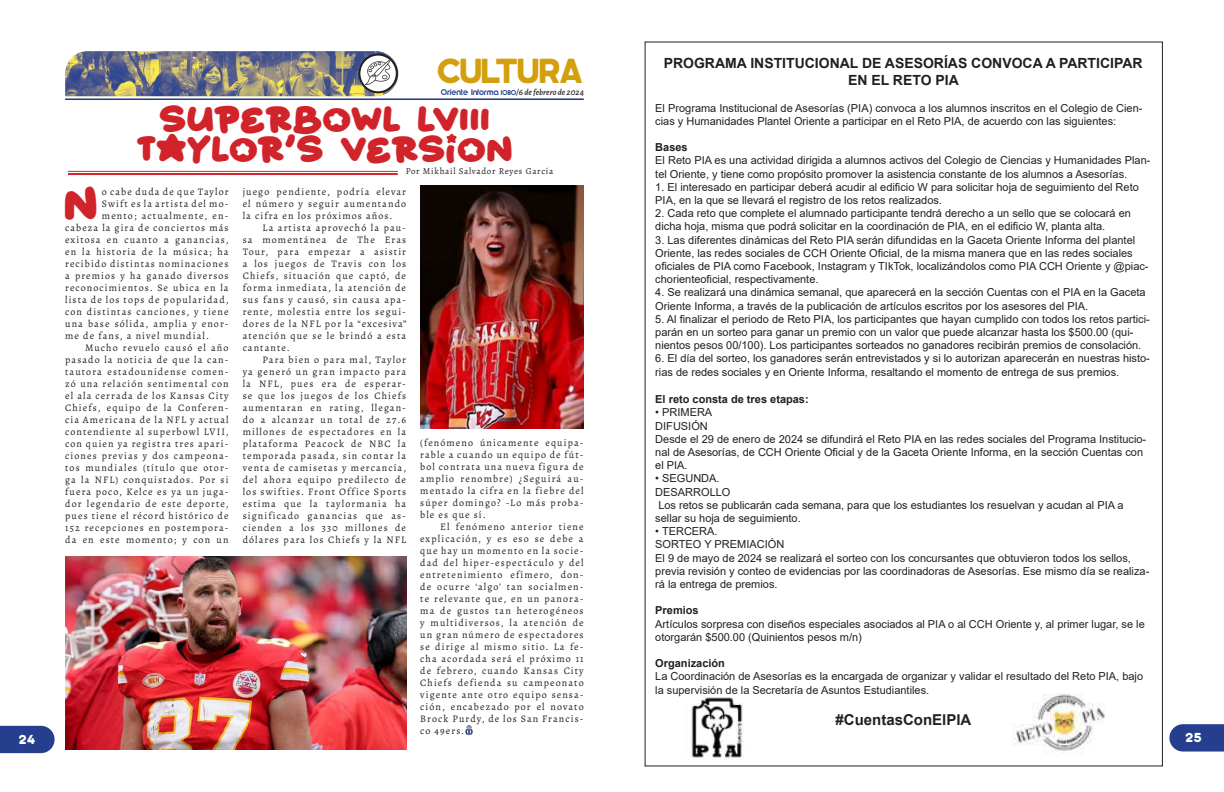
<style>
.page{position:relative;width:1224px;height:792px;background:#fff}
.page>*{position:absolute;margin:0;border:0;box-sizing:border-box;transform-origin:0 0}
.t1{font:40.8px "Starborn";color:#d1232a}
.t2{font:36px "Geovano Sans";letter-spacing:-.06em;color:#d49f0c}
.t3{font:31px/30px "Starborn";color:#d1232a;text-align:center}
.t4{font:700 15px "Arial";color:#231f20}
.t5{font:700 14px/16.8px "Arial";color:#231f20;text-align:center}
.t6{font:700 13px "Armavir 01";color:#fff}
.t7{font:11px/13.2px "Arial";color:#231f20}
.t8{font:700 11px "Arial";color:#231f20}
.t9{font:10px/12px "Alegreya";letter-spacing:.11em;color:#231f20;text-align:justify}
.t10{font:italic 500 9px "Alegreya Sans";color:#231f20}
.t11{font:9px "Alegreya";letter-spacing:.08em;color:#231f20}
.s1{font-family:"Brandish";font-weight:400;font-style:normal;font-size:7px;color:#253f8e}
.s2{font-family:"Brandish";font-weight:400;font-style:normal;font-size:6px;color:#253f8e}
</style>
<div class="page">
<svg style="left:1169px;top:724px;width:55px;height:28px;background:#374e97"></svg>
<svg style="left:0;top:726px;width:55px;height:27px"></svg>
<svg style="left:65px;top:71px;width:519px;height:29px"></svg>
<img style="left:65px;top:51px;width:333px;height:45px">
<img style="left:361px;top:56px;width:35px;height:35px">
<div style="left:358px;top:54px;width:40px;height:39px;border:2px solid #231f20;border-radius:50%"></div>
<hr style="left:68px;top:171px;width:330px;height:1px;background:#d1232a">
<hr style="left:68px;top:173px;width:330px;height:2px;background:#d1232a">
<img style="left:420px;top:185px;width:164px;height:244px">
<img style="left:65px;top:557px;width:341px;height:192px">
<svg style="left:465px;top:725px;width:7px;height:10px"></svg>
<img style="left:691px;top:694px;width:53px;height:65px">
<img style="left:1014px;top:694px;width:91px;height:59px">
<p class="t5" style="left:664px;top:55px;width:480px">PROGRAMA INSTITUCIONAL DE ASESORÍAS CONVOCA A PARTICIPAR<br>EN EL RETO PIA</p>
<p class="t7" style="left:655px;top:101px;width:489px">El Programa Institucional de Asesorías (PIA) convoca a los alumnos inscritos en el Colegio de Cien&shy;cias y Humanidades Plantel Oriente a participar en el Reto PIA, de acuerdo con las siguientes:</p>
<p class="t8" style="left:655px;top:140px;width:34px">Bases</p>
<p class="t7" style="left:655px;top:154px;width:497px">El Reto PIA es una actividad dirigida a alumnos activos del Colegio de Ciencias y Humanidades Plan&shy;tel Oriente, y tiene como propósito promover la asistencia constante de los alumnos a Asesorías.</p>
<p class="t7" style="left:655px;top:180px;width:485px">1. El interesado en participar deberá acudir al edificio W para solicitar hoja de seguimiento del Reto<br>PIA, en la que se llevará el registro de los retos realizados.</p>
<p class="t7" style="left:655px;top:207px;width:477px">2. Cada reto que complete el alumnado participante tendrá derecho a un sello que se colocará en dicha hoja, misma que podrá solicitar en la coordinación de PIA, en el edificio W, planta alta.</p>
<p class="t7" style="left:655px;top:233px;width:495px">3. Las diferentes dinámicas del Reto PIA serán difundidas en la Gaceta Oriente Informa del plantel Oriente, las redes sociales de CCH Oriente Oficial, de la misma manera que en las redes sociales oficiales de PIA como Facebook, Instagram y TIkTok, localizándolos como PIA CCH Oriente y @piac&shy;chorienteoficial, respectivamente.</p>
<p class="t7" style="left:655px;top:286px;width:492px">4. Se realizará una dinámica semanal, que aparecerá en la sección Cuentas con el PIA en la Gaceta<br>Oriente Informa, a través de la publicación de artículos escritos por los asesores del PIA.</p>
<p class="t7" style="left:655px;top:312px;width:496px">5. Al finalizar el periodo de Reto PIA, los participantes que hayan cumplido con todos los retos partici&shy;parán en un sorteo para ganar un premio con un valor que puede alcanzar hasta los $500.00 (qui&shy;nientos pesos 00/100). Los participantes sorteados no ganadores recibirán premios de consolación.</p>
<p class="t7" style="left:655px;top:352px;width:496px">6. El día del sorteo, los ganadores serán entrevistados y si lo autorizan aparecerán en nuestras histo&shy;rias de redes sociales y en Oriente Informa, resaltando el momento de entrega de sus premios.</p>
<p class="t8" style="left:655px;top:392px;width:155px">El reto consta de tres etapas:</p>
<p class="t7" style="left:655px;top:406px;width:493px">• PRIMERA<br>DIFUSIÓN<br>Desde el 29 de enero de 2024 se difundirá el Reto PIA en las redes sociales del Programa Institucio&shy;nal de Asesorías, de CCH Oriente Oficial y de la Gaceta Oriente Informa, en la sección Cuentas con el PIA.</p>
<p class="t7" style="left:655px;top:472px;width:470px">• SEGUNDA.<br>DESARROLLO<br>Los retos se publicarán cada semana, para que los estudiantes los resuelvan y acudan al PIA a sellar su hoja de seguimiento.</p>
<p class="t7" style="left:655px;top:525px;width:496px">• TERCERA.<br>SORTEO Y PREMIACIÓN<br>El 9 de mayo de 2024 se realizará el sorteo con los concursantes que obtuvieron todos los sellos, previa revisión y conteo de evidencias por las coordinadoras de Asesorías. Ese mismo día se realiza&shy;rá la entrega de premios.</p>
<p class="t8" style="left:655px;top:603px;width:45px">Premios</p>
<p class="t7" style="left:655px;top:617px;width:491px">Artículos sorpresa con diseños especiales asociados al PIA o al CCH Oriente y, al primer lugar, se le otorgarán $500.00 (Quinientos pesos m/n)</p>
<p class="t8" style="left:655px;top:656px;width:71px">Organización</p>
<p class="t7" style="left:655px;top:670px;width:489px">La Coordinación de Asesorías es la encargada de organizar y validar el resultado del Reto PIA, bajo la supervisión de la Secretaría de Asuntos Estudiantiles.</p>
<h3 class="t4" style="left:836px;top:709px;width:137px">#CuentasConElPIA</h3>
<h2 class="t2" style="left:436px;top:50px;width:149px">CULTURA</h2>
<p class="t10" style="left:441px;top:86px;width:145px"><span class="s1">Oriente Informa</span> <span class="s2">1080</span>/6 de febrero de 2024</p>
<h3 class="t3" style="left:136px;top:103px;width:376px">SUPERBOWL LVIII<br>TAYLOR’S VERSION</h3>
<p class="t9" style="left:243px;top:185px;width:165px">juego pendiente, podría elevar el número y seguir aumentando la cifra en los próximos años.</p>
<p class="t9" style="left:243px;top:221px;width:165px;text-indent:20px">La artista aprovechó la pau&shy;sa momentánea de The Eras Tour, para empezar a asistir a los juegos de Travis con los Chiefs, situación que captó, de forma inmediata, la atención de sus fans y causó, sin causa apa&shy;rente, molestia entre los segui&shy;dores de la NFL por la “excesiva” atención que se le brindó a esta cantante.</p>
<p class="t9" style="left:243px;top:353px;width:165px;text-indent:20px">Para bien o para mal, Taylor ya generó un gran impacto para la NFL, pues era de esperar&shy;se que los juegos de los Chiefs aumentaran en rating, llegan&shy;do a alcanzar un total de 27.6 millones de espectadores en la plataforma Peacock de NBC la temporada pasada, sin contar la venta de camisetas y mercancía, del ahora equipo predilecto de los swifties. Front Office Sports estima que la taylormania ha significado ganancias que as&shy;cienden a los 330 millones de dólares para los Chiefs y la NFL</p>
<p class="t11" style="left:406px;top:166px;width:149px">Por Mikhail Salvador Reyes García</p>
<h1 class="t1" style="left:64px;top:179px;width:35px">N</h1>
<p class="t9" style="left:102px;top:185px;width:128px">o cabe duda de que Taylor</p>
<p class="t9" style="left:102px;top:197px;width:128px">Swift es la artista del mo-</p>
<p class="t9" style="left:102px;top:209px;width:128px">mento; actualmente, en-</p>
<p class="t9" style="left:65px;top:221px;width:165px">cabeza la gira de conciertos más</p>
<p class="t9" style="left:65px;top:233px;width:165px">exitosa en cuanto a ganancias,</p>
<p class="t9" style="left:65px;top:245px;width:165px">en la historia de la música; ha</p>
<p class="t9" style="left:65px;top:257px;width:165px">recibido distintas nominaciones</p>
<p class="t9" style="left:65px;top:269px;width:165px">a premios y ha ganado diversos</p>
<p class="t9" style="left:65px;top:281px;width:165px">reconocimientos. Se ubica en la</p>
<p class="t9" style="left:65px;top:293px;width:165px">lista de los tops de popularidad,</p>
<p class="t9" style="left:65px;top:305px;width:165px">con distintas canciones, y tiene</p>
<p class="t9" style="left:65px;top:317px;width:165px">una base sólida, amplia y enor-</p>
<p class="t9" style="left:65px;top:329px;width:145px">me de fans, a nivel mundial.</p>
<p class="t9" style="left:85px;top:341px;width:145px">Mucho revuelo causó el año</p>
<p class="t9" style="left:65px;top:353px;width:165px">pasado la noticia de que la can-</p>
<p class="t9" style="left:65px;top:365px;width:165px">tautora estadounidense comen-</p>
<p class="t9" style="left:65px;top:377px;width:165px">zó una relación sentimental con</p>
<p class="t9" style="left:65px;top:389px;width:165px">el ala cerrada de los Kansas City</p>
<p class="t9" style="left:65px;top:401px;width:165px">Chiefs, equipo de la Conferen-</p>
<p class="t9" style="left:65px;top:413px;width:165px">cia Americana de la NFL y actual</p>
<p class="t9" style="left:65px;top:425px;width:165px">contendiente al superbowl LVII,</p>
<p class="t9" style="left:65px;top:437px;width:165px">con quien ya registra tres apari-</p>
<p class="t9" style="left:65px;top:449px;width:165px">ciones previas y dos campeona-</p>
<p class="t9" style="left:65px;top:461px;width:165px">tos mundiales (título que otor-</p>
<p class="t9" style="left:65px;top:473px;width:165px">ga la NFL) conquistados. Por si</p>
<p class="t9" style="left:65px;top:485px;width:165px">fuera poco, Kelce es ya un juga-</p>
<p class="t9" style="left:65px;top:497px;width:165px">dor legendario de este deporte,</p>
<p class="t9" style="left:65px;top:509px;width:165px">pues tiene el récord histórico de</p>
<p class="t9" style="left:65px;top:521px;width:165px">152 recepciones en postempora-</p>
<p class="t9" style="left:65px;top:533px;width:165px">da en este momento; y con un</p>
<p class="t9" style="left:420px;top:437px;width:165px">(fenómeno únicamente equipa&shy;rable a cuando un equipo de fút&shy;bol contrata una nueva figura de amplio renombre) ¿Seguirá au&shy;mentado la cifra en la fiebre del súper domingo? -Lo más proba&shy;ble es que sí.</p>
<p class="t9" style="left:420px;top:521px;width:165px;text-indent:20px">El fenómeno anterior tiene explicación, y es eso se debe a que hay un momento en la socie&shy;dad del hiper-espectáculo y del entretenimiento efímero, don&shy;de ocurre ‘algo’ tan socialmen&shy;te relevante que, en un panora&shy;ma de gustos tan heterogéneos y multidiversos, la atención de un gran número de espectadores se dirige al mismo sitio. La fe&shy;cha acordada será el próximo 11 de febrero, cuando Kansas City Chiefs defienda su campeonato vigente ante otro equipo sensa&shy;ción, encabezado por el novato Brock Purdy, de los San Francis&shy;co 49ers.</p>
<p class="t6" style="left:18px;top:732px;width:19px">24</p>
<p class="t6" style="left:1185px;top:730px;width:18px">25</p>
</div>
